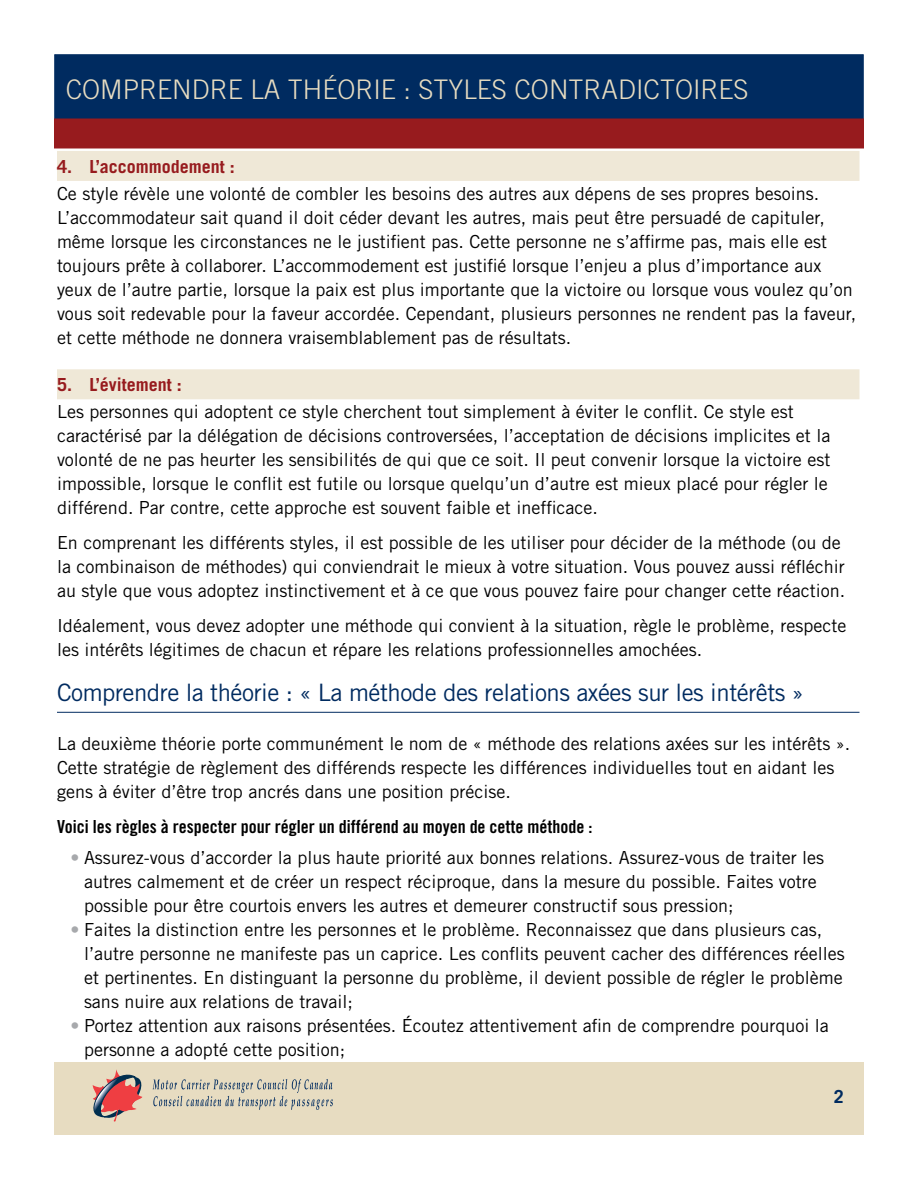
<style>
.page{position:relative;width:918px;height:1188px;background:#fff}
.page>*{position:absolute;margin:0;border:0;box-sizing:border-box;transform-origin:0 0}
.t1{font:300 27px "Trade Gothic";color:#e7dcc1}
.t2{font:24px "Trade Gothic";letter-spacing:-.02em;color:#002b60}
.t3{font:18px/24px "Trade Gothic";color:#000}
.t4{font:18px "Trade Gothic Bold Cond Twenty";color:#000}
.t5{font:700 18px "Trade Gothic";color:#971b1e}
.t6{font:700 18px "Trade Gothic";color:#002b60}
.s1{color:#a7a9ac}
</style>
<div class="page">
<div style="left:54px;top:1062px;width:810px;height:73px;background:#e7dcc1"></div>
<svg style="left:153px;top:1079px;width:180px;height:31px"></svg>
<svg style="left:92px;top:1069px;width:51px;height:53px"></svg>
<div style="left:54px;top:54px;width:810px;height:73px;background:#002b60;border:1px solid #002b60"></div>
<div style="left:54px;top:118px;width:810px;height:30px;background:#971b1e"></div>
<div style="left:57px;top:151px;width:803px;height:30px;background:#efe8d7"></div>
<div style="left:57px;top:369px;width:803px;height:30px;background:#efe8d7"></div>
<hr style="left:57px;top:712px;width:803px;height:1px;background:#002b60">
<h1 class="t1" style="left:66px;top:74px;width:682px">COMPRENDRE LA THÉORIE : STYLES CONTRADICTOIRES</h1>
<p class="t5" style="left:57px;top:155px;width:179px">4. L’accommodement :</p>
<p class="t3" style="left:57px;top:181px;width:801px">Ce style révèle une volonté de combler les besoins des autres aux dépens de ses propres besoins.<br>L’accommodateur sait quand il doit céder devant les autres, mais peut être persuadé de capituler, même lorsque les circonstances ne le justifient pas. Cette personne ne s’affirme pas, mais elle est toujours prête à collaborer. L’accommodement est justifié lorsque l’enjeu a plus d’importance aux yeux de l’autre partie, lorsque la paix est plus importante que la victoire ou lorsque vous voulez qu’on vous soit redevable pour la faveur accordée. Cependant, plusieurs personnes ne rendent pas la faveur, et cette méthode ne donnera vraisemblablement pas de résultats.</p>
<p class="t5" style="left:57px;top:373px;width:126px">5. L’évitement :</p>
<p class="t3" style="left:57px;top:399px;width:775px">Les personnes qui adoptent ce style cherchent tout simplement à éviter le conflit. Ce style est caractérisé par la délégation de décisions controversées, l’acceptation de décisions implicites et la volonté de ne pas heurter les sensibilités de qui que ce soit. Il peut convenir lorsque la victoire est impossible, lorsque le conflit est futile ou lorsque quelqu’un d’autre est mieux placé pour régler le différend. Par contre, cette approche est souvent faible et inefficace.</p>
<p class="t3" style="left:57px;top:530px;width:790px">En comprenant les différents styles, il est possible de les utiliser pour décider de la méthode (ou de la combinaison de méthodes) qui conviendrait le mieux à votre situation. Vous pouvez aussi réfléchir au style que vous adoptez instinctivement et à ce que vous pouvez faire pour changer cette réaction.</p>
<p class="t3" style="left:57px;top:613px;width:791px">Idéalement, vous devez adopter une méthode qui convient à la situation, règle le problème, respecte les intérêts légitimes de chacun et répare les relations professionnelles amochées.</p>
<h2 class="t2" style="left:57px;top:678px;width:748px">Comprendre la théorie : « La méthode des relations axées sur les intérêts »</h2>
<p class="t3" style="left:57px;top:731px;width:795px">La deuxième théorie porte communément le nom de « méthode des relations axées sur les intérêts ».<br>Cette stratégie de règlement des différends respecte les différences individuelles tout en aidant les gens à éviter d’être trop ancrés dans une position précise.</p>
<p class="t4" style="left:57px;top:815px;width:537px">Voici les règles à respecter pour régler un différend au moyen de cette méthode :</p>
<p class="t3" style="left:84px;top:846px;width:742px;text-indent:-14px"><span class="s1">•</span> Assurez-vous d’accorder la plus haute priorité aux bonnes relations. Assurez-vous de traiter les autres calmement et de créer un respect réciproque, dans la mesure du possible. Faites votre possible pour être courtois envers les autres et demeurer constructif sous pression;</p>
<p class="t3" style="left:84px;top:918px;width:762px;text-indent:-14px"><span class="s1">•</span> Faites la distinction entre les personnes et le problème. Reconnaissez que dans plusieurs cas, l’autre personne ne manifeste pas un caprice. Les conflits peuvent cacher des différences réelles et pertinentes. En distinguant la personne du problème, il devient possible de régler le problème sans nuire aux relations de travail;</p>
<p class="t3" style="left:84px;top:1014px;width:746px;text-indent:-14px"><span class="s1">•</span> Portez attention aux raisons présentées. Écoutez attentivement afin de comprendre pourquoi la personne a adopté cette position;</p>
<p class="t6" style="left:834px;top:1086px;width:12px">2</p>
</div>
